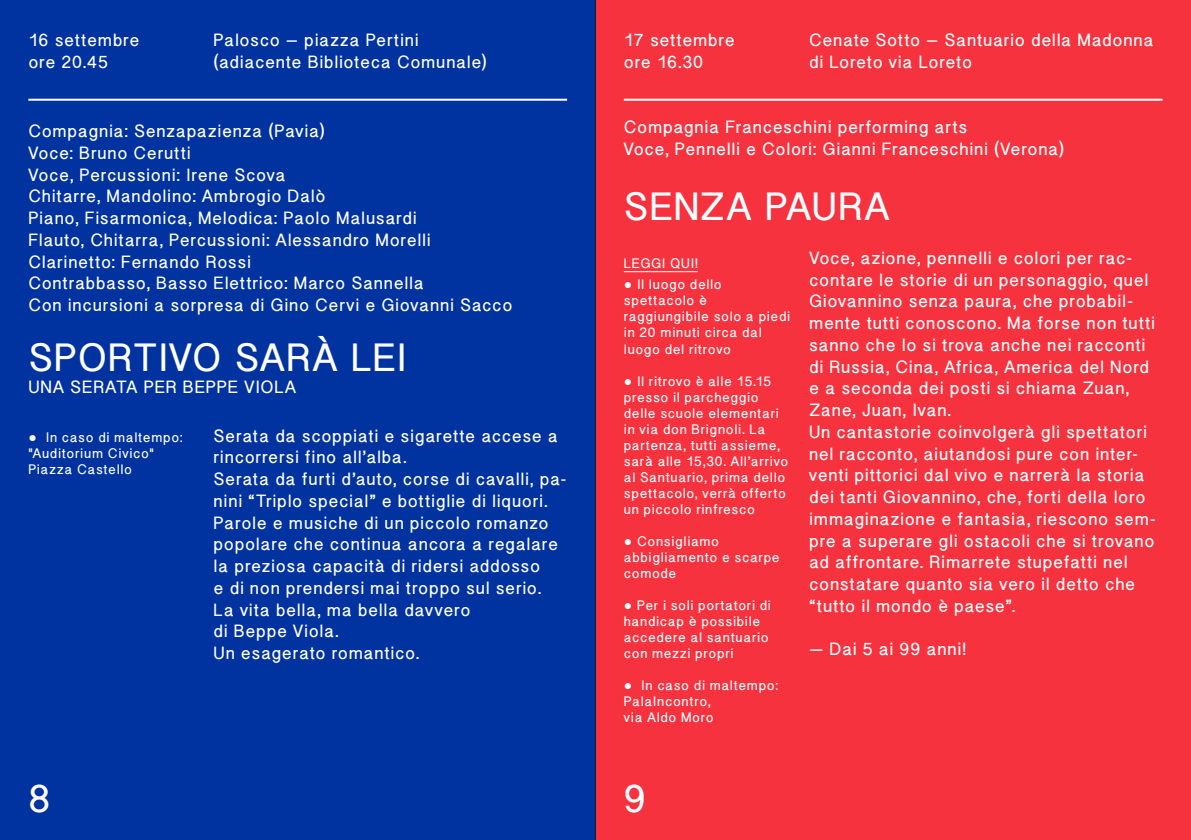
<style>
.page{position:relative;width:1191px;height:840px;background:#fff}
.page>*{position:absolute;margin:0;border:0;box-sizing:border-box;transform-origin:0 0}
.t1{font:700 40px "Boxer";letter-spacing:.025em;color:#fff}
.t2{font:700 18px/21.8px "Boxer";letter-spacing:.04em;color:#fff}
.t3{font:700 14px/16px "Boxer";letter-spacing:.05em;color:#fff}
.s1{font-family:"Courier New";font-weight:400}
</style>
<div class="page">
<div style="left:0;top:0;width:595px;height:839px;background:#0033a0"></div>
<div style="left:595px;top:0;width:596px;height:839px;background:#f7323f"></div>
<hr style="left:28px;top:99px;width:539px;height:2px;background:#fff">
<hr style="left:624px;top:99px;width:538px;height:2px;background:#fff">
<hr style="left:624px;top:271px;width:73px;height:1px;background:#fff">
<hr style="left:595px;top:0;width:1px;height:839px;background:#1d1d1b">
<p class="t2" style="left:28px;top:29px;width:113px">16 settembre ore 20.45</p>
<p class="t2" style="left:214px;top:29px;width:274px">Palosco – piazza Pertini (adiacente Biblioteca Comunale)</p>
<p class="t2" style="left:624px;top:29px;width:112px">17 settembre ore 16.30</p>
<p class="t2" style="left:809px;top:29px;width:346px">Cenate Sotto – Santuario della Madonna di Loreto via Loreto</p>
<p class="t2" style="left:28px;top:120px;width:485px">Compagnia: Senzapazienza (Pavia)<br>Voce: Bruno Cerutti<br>Voce, Percussioni: Irene Scova<br>Chitarre, Mandolino: Ambrogio Dalò<br>Piano, Fisarmonica, Melodica: Paolo Malusardi<br>Flauto, Chitarra, Percussioni: Alessandro Morelli Clarinetto: Fernando Rossi<br>Contrabbasso, Basso Elettrico: Marco Sannella<br>Con incursioni a sorpresa di Gino Cervi e Giovanni Sacco</p>
<h1 class="t1" style="left:28px;top:333px;width:380px">SPORTIVO SARÀ LEI</h1>
<p class="t2" style="left:28px;top:375px;width:269px">UNA SERATA PER BEPPE VIOLA</p>
<p class="t2" style="left:214px;top:424px;width:354px">Serata da scoppiati e sigarette accese a rincorrersi fino all’alba.<br>Serata da furti d’auto, corse di cavalli, pa&shy;nini “Triplo special” e bottiglie di liquori.<br>Parole e musiche di un piccolo romanzo popolare che continua ancora a regalare la preziosa capacità di ridersi addosso<br>e di non prendersi mai troppo sul serio.<br>La vita bella, ma bella davvero<br>di Beppe Viola.<br>Un esagerato romantico.</p>
<p class="t3" style="left:28px;top:428px;width:156px"><span class="s1">●</span> In caso di maltempo: "Auditorium Civico"<br>Piazza Castello</p>
<p class="t2" style="left:624px;top:116px;width:441px">Compagnia Franceschini performing arts<br>Voce, Pennelli e Colori: Gianni Franceschini (Verona)</p>
<h1 class="t1" style="left:624px;top:183px;width:267px">SENZA PAURA</h1>
<p class="t2" style="left:809px;top:246px;width:348px">Voce, azione, pennelli e colori per rac&shy;contare le storie di un personaggio, quel Giovannino senza paura, che probabil&shy;mente tutti conoscono. Ma forse non tutti sanno che lo si trova anche nei racconti di Russia, Cina, Africa, America del Nord e a seconda dei posti si chiama Zuan, Zane, Juan, Ivan.<br>Un cantastorie coinvolgerà gli spettatori nel racconto, aiutandosi pure con inter&shy;venti pittorici dal vivo e narrerà la storia dei tanti Giovannino, che, forti della loro immaginazione e fantasia, riescono sem&shy;pre a superare gli ostacoli che si trovano ad affrontare. Rimarrete stupefatti nel constatare quanto sia vero il detto che “tutto il mondo è paese”.</p>
<p class="t2" style="left:809px;top:638px;width:158px">— Dai 5 ai 99 anni!</p>
<p class="t3" style="left:624px;top:255px;width:75px">LEGGI QUI!</p>
<p class="t3" style="left:624px;top:276px;width:168px"><span class="s1">●</span> Il luogo dello spettacolo è raggiungibile solo a piedi in 20 minuti circa dal luogo del ritrovo</p>
<p class="t3" style="left:624px;top:372px;width:166px"><span class="s1">●</span> Il ritrovo è alle 15.15 presso il parcheggio delle scuole elementari in via don Brignoli. La partenza, tutti assieme, sarà alle 15,30. All’arrivo al Santuario, prima dello spettacolo, verrà offerto un piccolo rinfresco</p>
<p class="t3" style="left:624px;top:532px;width:157px"><span class="s1">●</span> Consigliamo abbigliamento e scarpe comode</p>
<p class="t3" style="left:624px;top:596px;width:148px"><span class="s1">●</span> Per i soli portatori di handicap è possibile accedere al santuario con mezzi propri</p>
<p class="t3" style="left:624px;top:676px;width:156px"><span class="s1">●</span> In caso di maltempo:<br>PalaIncontro,<br>via Aldo Moro</p>
<h1 class="t1" style="left:28px;top:774px;width:24px">8</h1>
<h1 class="t1" style="left:624px;top:774px;width:24px">9</h1>
</div>
